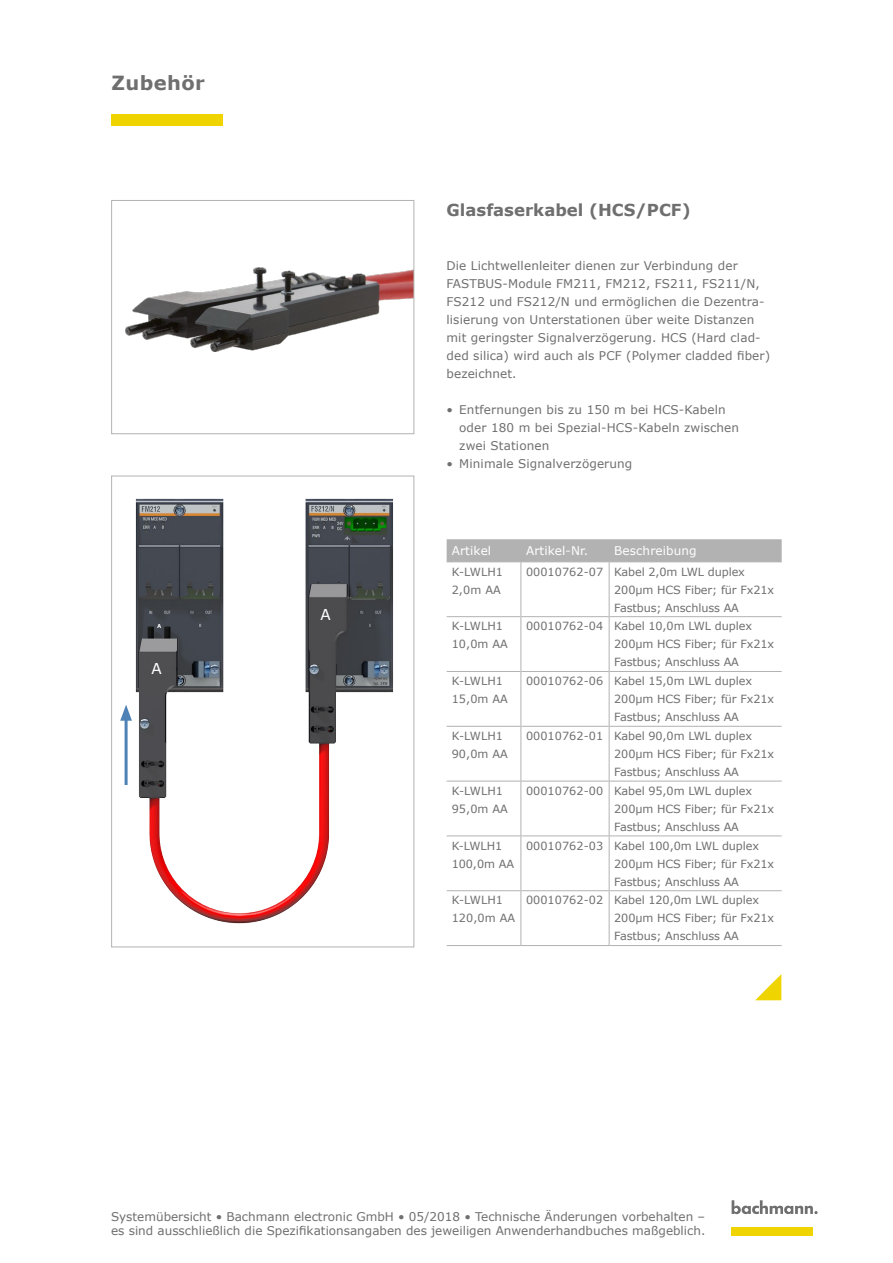
<style>
.page{position:relative;width:893px;height:1263px;background:#fff}
.page>*{position:absolute;margin:0;border:0;box-sizing:border-box;transform-origin:0 0}
.t1{font:700 19.5px "Verdana";letter-spacing:.02em;color:#706f6f}
.t2{font:700 16.5px "Verdana";color:#706f6f}
.t3{font:15px "Verdana";color:#fff}
.t4{font:12px/18px "Verdana";letter-spacing:.01em;color:#706f6f}
.t5{font:12px "Verdana";letter-spacing:.01em;color:#fff}
.t6{font:11.25px/18px "Verdana";letter-spacing:-.01em;color:#706f6f}
.t7{font:5.4px "Verdana";color:#fff}
</style>
<div class="page">
<div style="left:112px;top:115px;width:111px;height:11px;background:#f0d400"></div>
<img style="left:125px;top:268px;width:287px;height:83px">
<div style="left:111px;top:200px;width:303px;height:234px;border:1px solid #b3b2b2"></div>
<svg style="left:755px;top:974px;width:26px;height:26px"></svg>
<div style="left:447px;top:539px;width:335px;height:22px;background:#b3b2b2"></div>
<hr style="left:447px;top:561px;width:74px;height:1px;background:#b3b2b2">
<hr style="left:447px;top:616px;width:73px;height:1px;background:#b3b2b2">
<hr style="left:447px;top:671px;width:73px;height:1px;background:#b3b2b2">
<hr style="left:447px;top:726px;width:73px;height:1px;background:#b3b2b2">
<hr style="left:447px;top:781px;width:73px;height:1px;background:#b3b2b2">
<hr style="left:447px;top:835px;width:73px;height:1px;background:#b3b2b2">
<hr style="left:447px;top:890px;width:73px;height:1px;background:#b3b2b2">
<hr style="left:447px;top:945px;width:74px;height:1px;background:#b3b2b2">
<hr style="left:521px;top:561px;width:88px;height:1px;background:#b3b2b2">
<hr style="left:521px;top:616px;width:88px;height:1px;background:#b3b2b2">
<hr style="left:521px;top:671px;width:88px;height:1px;background:#b3b2b2">
<hr style="left:521px;top:726px;width:88px;height:1px;background:#b3b2b2">
<hr style="left:521px;top:781px;width:88px;height:1px;background:#b3b2b2">
<hr style="left:521px;top:835px;width:88px;height:1px;background:#b3b2b2">
<hr style="left:521px;top:890px;width:88px;height:1px;background:#b3b2b2">
<hr style="left:521px;top:945px;width:88px;height:1px;background:#b3b2b2">
<hr style="left:609px;top:561px;width:173px;height:1px;background:#b3b2b2">
<hr style="left:609px;top:616px;width:173px;height:1px;background:#b3b2b2">
<hr style="left:609px;top:671px;width:173px;height:1px;background:#b3b2b2">
<hr style="left:609px;top:726px;width:173px;height:1px;background:#b3b2b2">
<hr style="left:609px;top:781px;width:173px;height:1px;background:#b3b2b2">
<hr style="left:609px;top:835px;width:173px;height:1px;background:#b3b2b2">
<hr style="left:609px;top:890px;width:173px;height:1px;background:#b3b2b2">
<hr style="left:609px;top:945px;width:173px;height:1px;background:#b3b2b2">
<hr style="left:520px;top:562px;width:1px;height:55px;background:#b3b2b2">
<hr style="left:520px;top:617px;width:1px;height:54px;background:#b3b2b2">
<hr style="left:520px;top:671px;width:1px;height:55px;background:#b3b2b2">
<hr style="left:520px;top:726px;width:1px;height:55px;background:#b3b2b2">
<hr style="left:520px;top:781px;width:1px;height:55px;background:#b3b2b2">
<hr style="left:520px;top:836px;width:1px;height:55px;background:#b3b2b2">
<hr style="left:520px;top:891px;width:1px;height:54px;background:#b3b2b2">
<hr style="left:609px;top:562px;width:1px;height:55px;background:#b3b2b2">
<hr style="left:609px;top:617px;width:1px;height:54px;background:#b3b2b2">
<hr style="left:609px;top:671px;width:1px;height:55px;background:#b3b2b2">
<hr style="left:609px;top:726px;width:1px;height:55px;background:#b3b2b2">
<hr style="left:609px;top:781px;width:1px;height:55px;background:#b3b2b2">
<hr style="left:609px;top:836px;width:1px;height:55px;background:#b3b2b2">
<hr style="left:609px;top:891px;width:1px;height:54px;background:#b3b2b2">
<img style="left:135px;top:499px;width:258px;height:424px">
<div style="left:111px;top:476px;width:303px;height:471px;border:1px solid #b3b2b2"></div>
<hr style="left:125px;top:715px;width:3px;height:70px;background:#4e81b6">
<svg style="left:120px;top:705px;width:12px;height:16px"></svg>
<svg style="left:732px;top:1200px;width:86px;height:15px"></svg>
<div style="left:732px;top:1227px;width:81px;height:8px;background:#f0d400"></div>
<h1 class="t1" style="left:112px;top:69px;width:95px">Zubehör</h1>
<p class="t7" style="left:157px;top:622px;width:5px">A</p>
<h3 class="t3" style="left:151px;top:658px;width:12px">A</h3>
<h3 class="t3" style="left:320px;top:604px;width:12px">A</h3>
<h2 class="t2" style="left:446px;top:199px;width:246px">Glasfaserkabel (HCS/PCF)</h2>
<p class="t4" style="left:446px;top:257px;width:325px">Die Lichtwellenleiter dienen zur Verbindung der FASTBUS-Module FM211, FM212, FS211, FS211/N, FS212 und FS212/N und ermöglichen die Dezentra&shy;lisierung von Unterstationen über weite Distanzen mit geringster Signalverzögerung. HCS (Hard clad&shy;ded silica) wird auch als PCF (Polymer cladded fiber) bezeichnet.</p>
<p class="t4" style="left:459px;top:401px;width:281px;text-indent:-13px">• Entfernungen bis zu 150 m bei HCS-Kabeln oder 180 m bei Spezial-HCS-Kabeln zwischen zwei Stationen</p>
<p class="t4" style="left:446px;top:455px;width:187px">• Minimale Signalverzögerung</p>
<p class="t5" style="left:452px;top:542px;width:41px">Artikel</p>
<p class="t5" style="left:526px;top:542px;width:64px">Artikel-Nr.</p>
<p class="t5" style="left:614px;top:542px;width:84px">Beschreibung</p>
<p class="t6" style="left:452px;top:562px;width:53px">K-LWLH1<br>2,0m AA</p>
<p class="t6" style="left:614px;top:562px;width:161px;text-indent:-88px">00010762-07 Kabel 2,0m LWL duplex<br>200µm HCS Fiber; für Fx21x<br>Fastbus; Anschluss AA</p>
<p class="t6" style="left:452px;top:617px;width:58px">K-LWLH1<br>10,0m AA</p>
<p class="t6" style="left:614px;top:617px;width:161px;text-indent:-88px">00010762-04 Kabel 10,0m LWL duplex<br>200µm HCS Fiber; für Fx21x<br>Fastbus; Anschluss AA</p>
<p class="t6" style="left:452px;top:672px;width:58px">K-LWLH1<br>15,0m AA</p>
<p class="t6" style="left:614px;top:672px;width:161px;text-indent:-88px">00010762-06 Kabel 15,0m LWL duplex<br>200µm HCS Fiber; für Fx21x<br>Fastbus; Anschluss AA</p>
<p class="t6" style="left:452px;top:727px;width:58px">K-LWLH1<br>90,0m AA</p>
<p class="t6" style="left:614px;top:727px;width:161px;text-indent:-88px">00010762-01 Kabel 90,0m LWL duplex<br>200µm HCS Fiber; für Fx21x<br>Fastbus; Anschluss AA</p>
<p class="t6" style="left:452px;top:782px;width:58px">K-LWLH1<br>95,0m AA</p>
<p class="t6" style="left:614px;top:782px;width:161px;text-indent:-88px">00010762-00 Kabel 95,0m LWL duplex<br>200µm HCS Fiber; für Fx21x<br>Fastbus; Anschluss AA</p>
<p class="t6" style="left:452px;top:836px;width:64px">K-LWLH1<br>100,0m AA</p>
<p class="t6" style="left:614px;top:836px;width:161px;text-indent:-88px">00010762-03 Kabel 100,0m LWL duplex<br>200µm HCS Fiber; für Fx21x<br>Fastbus; Anschluss AA</p>
<p class="t6" style="left:452px;top:891px;width:65px">K-LWLH1<br>120,0m AA</p>
<p class="t6" style="left:614px;top:891px;width:161px;text-indent:-88px">00010762-02 Kabel 120,0m LWL duplex<br>200µm HCS Fiber; für Fx21x<br>Fastbus; Anschluss AA</p>
<p class="t4" style="left:111px;top:1209px;width:596px;line-height:14.4px">Systemübersicht • Bachmann electronic GmbH • 05/2018 • Technische Änderungen vorbehalten – es sind ausschließlich die Spezifikationsangaben des jeweiligen Anwenderhandbuches maßgeblich.</p>
</div>
